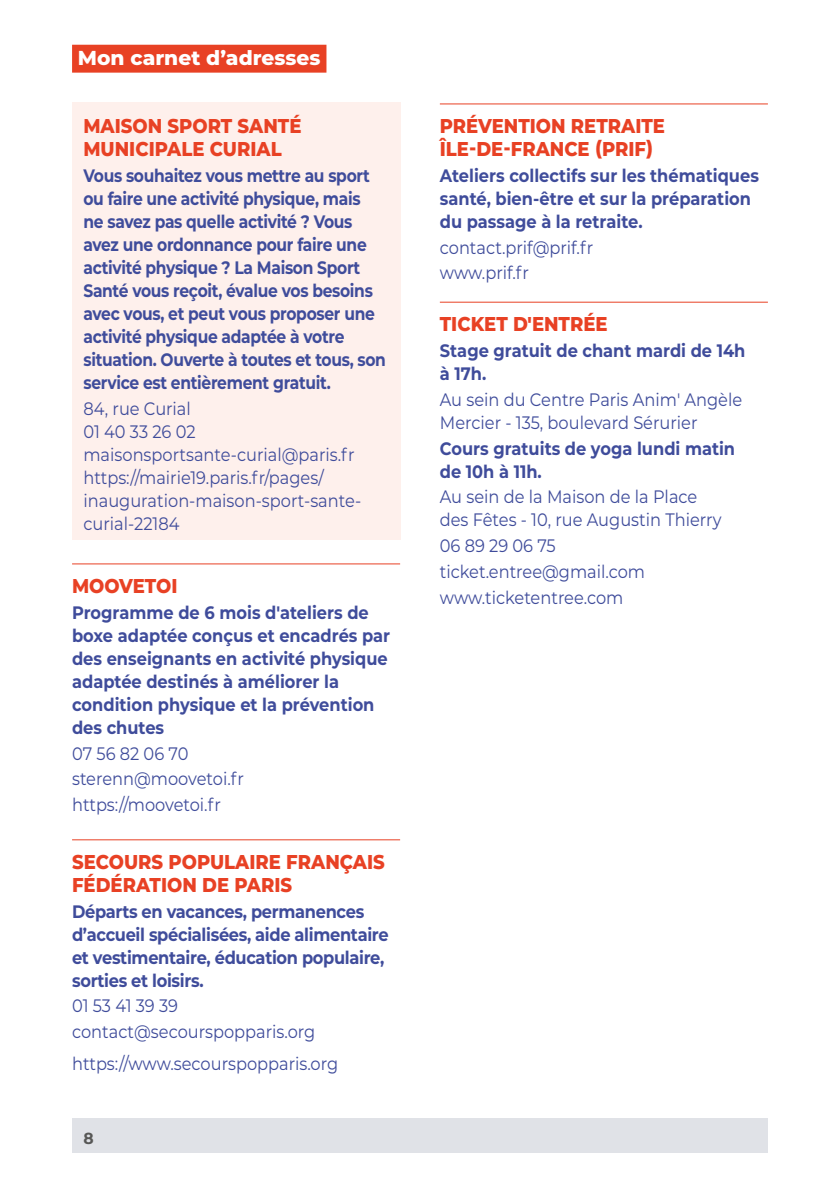
<style>
.page{position:relative;width:840px;height:1191px;background:#fff}
.page>*{position:absolute;margin:0;border:0;box-sizing:border-box;transform-origin:0 0}
.t1{font:800 20.2px "Montserrat";color:#fff}
.t2{font:800 20px/23px "Montserrat";color:#e84124;scale:.9 1}
.t3{font:18px/23px "Montserrat";color:#3f4c9b;scale:.9 1}
.t4{font:700 18px/23px "Montserrat";color:#3f4c9b;scale:.9 1}
.t5{font:700 18px/23px "Montserrat";letter-spacing:-.02em;color:#3f4c9b;scale:.86 1}
.t6{font:700 18px/23px "Montserrat";letter-spacing:-.02em;color:#3f4c9b;scale:.9 1}
.t7{font:700 16px "Montserrat";color:#575756}
</style>
<div class="page">
<div style="left:72px;top:45px;width:254px;height:28px;background:#e84124"></div>
<div style="left:72px;top:1119px;width:695px;height:34px;background:#e0e2e7"></div>
<div style="left:72px;top:102px;width:328px;height:64px;background:#fef0ec"></div>
<div style="left:72px;top:158px;width:328px;height:241px;background:#fef0ec"></div>
<div style="left:72px;top:391px;width:328px;height:149px;background:#fef0ec"></div>
<hr style="left:72px;top:563px;width:328px;height:1px;background:#e84124">
<hr style="left:72px;top:839px;width:328px;height:1px;background:#e84124">
<hr style="left:439px;top:103px;width:328px;height:1px;background:#e84124">
<hr style="left:439px;top:302px;width:328px;height:1px;background:#e84124">
<p class="t1" style="left:78px;top:43px;width:244px">Mon carnet d’adresses</p>
<p class="t2" style="left:83px;top:113px;width:244px">MAISON SPORT SANTÉ<br>MUNICIPALE CURIAL</p>
<p class="t5" style="left:83px;top:163px;width:353px">Vous souhaitez vous mettre au sport ou faire une activité physique, mais<br>ne savez pas quelle activité ? Vous avez une ordonnance pour faire une activité physique ? La Maison Sport Santé vous reçoit, évalue vos besoins avec vous, et peut vous proposer une activité physique adaptée à votre situation. Ouverte à toutes et tous, son service est entièrement gratuit.</p>
<p class="t3" style="left:83px;top:396px;width:310px">84, rue Curial<br>01 40 33 26 02 maisonsportsante-curial@paris.fr https://mairie19.paris.fr/pages/ inauguration-maison-sport-sante&shy;curial-22184</p>
<p class="t2" style="left:72px;top:573px;width:119px">MOOVETOI</p>
<p class="t4" style="left:72px;top:600px;width:355px">Programme de 6 mois d'ateliers de boxe adaptée conçus et encadrés par des enseignants en activité physique adaptée destinés à améliorer la condition physique et la prévention des chutes</p>
<p class="t3" style="left:72px;top:739px;width:192px;line-height:25.8px">07 56 82 06 70 sterenn@moovetoi.fr https://moovetoi.fr</p>
<p class="t2" style="left:72px;top:849px;width:349px">SECOURS POPULAIRE FRANÇAIS<br>FÉDÉRATION DE PARIS</p>
<p class="t6" style="left:72px;top:898px;width:353px">Départs en vacances, permanences d’accueil spécialisées, aide alimentaire et vestimentaire, éducation populaire, sorties et loisirs.</p>
<p class="t3" style="left:72px;top:992px;width:271px;line-height:25.8px">01 53 41 39 39 contact@secourspopparis.org</p>
<p class="t3" style="left:72px;top:1051px;width:297px">https://www.secourspopparis.org</p>
<p class="t7" style="left:83px;top:1126px;width:12px">8</p>
<p class="t2" style="left:439px;top:113px;width:251px">PRÉVENTION RETRAITE<br>ÎLE-DE-FRANCE (PRIF)</p>
<p class="t4" style="left:439px;top:163px;width:356px">Ateliers collectifs sur les thématiques santé, bien-être et sur la préparation du passage à la retraite.</p>
<p class="t3" style="left:439px;top:233px;width:172px;line-height:25.8px">contact.prif@prif.fr www.prif.fr</p>
<p class="t2" style="left:439px;top:311px;width:188px">TICKET D'ENTRÉE</p>
<p class="t4" style="left:439px;top:338px;width:341px">Stage gratuit de chant mardi de 14h à 17h.</p>
<p class="t3" style="left:439px;top:387px;width:337px">Au sein du Centre Paris Anim' Angèle<br>Mercier - 135, boulevard Sérurier</p>
<p class="t4" style="left:439px;top:436px;width:329px">Cours gratuits de yoga lundi matin de 10h à 11h.</p>
<p class="t3" style="left:439px;top:485px;width:314px">Au sein de la Maison de la Place des Fêtes - 10, rue Augustin Thierry</p>
<p class="t3" style="left:439px;top:532px;width:229px;line-height:25.8px">06 89 29 06 75 ticket.entree@gmail.com www.ticketentree.com</p>
</div>
